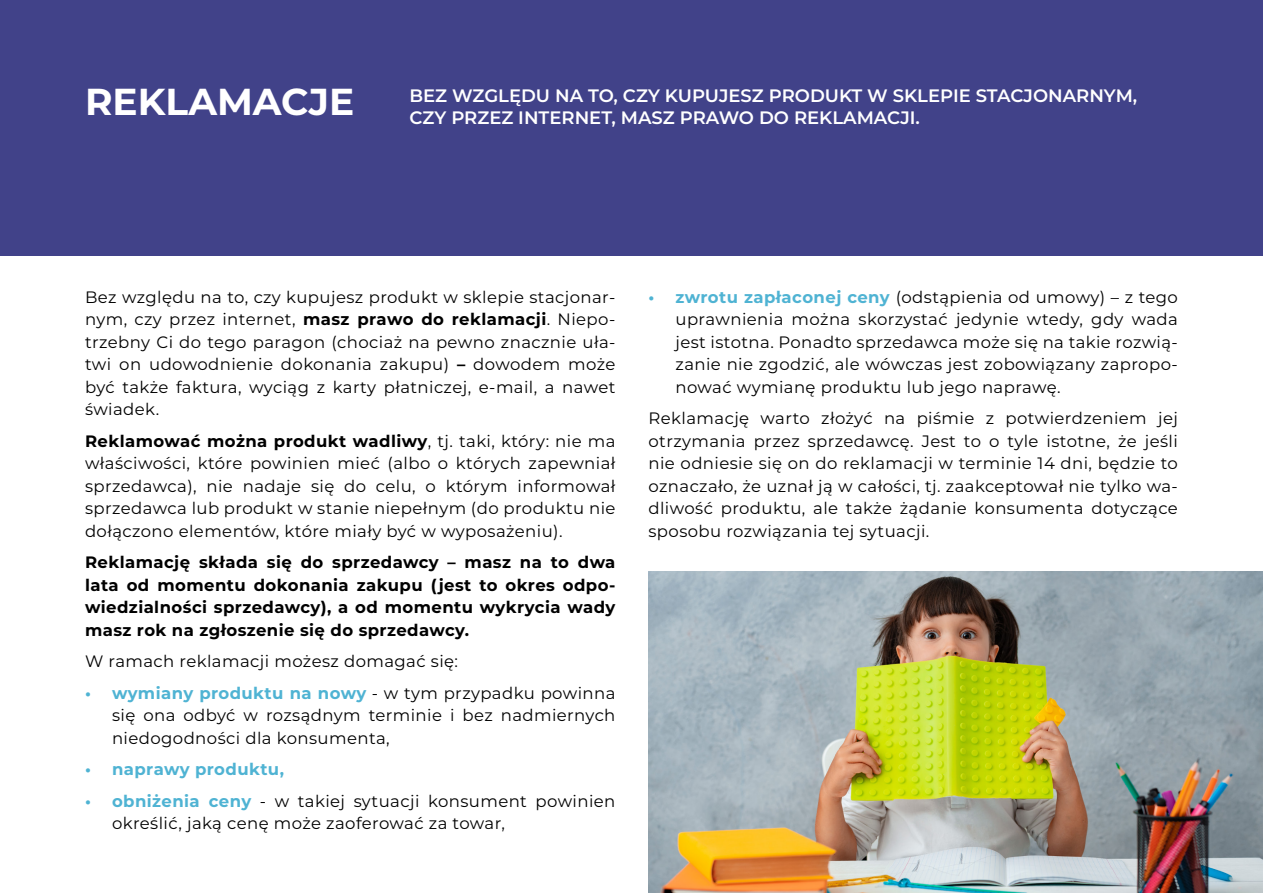
<style>
.page{position:relative;width:1263px;height:893px;background:#fff}
.page>*{position:absolute;margin:0;border:0;box-sizing:border-box;transform-origin:0 0}
.t1{font:700 37.5px "Montserrat";color:#fff}
.t2{font:600 18px/21.6px "Montserrat";color:#fff}
.t3{font:16.5px/22.5px "Montserrat";letter-spacing:.025em;color:#000;text-align:justify}
.t4{font:700 16.5px/22.5px "Montserrat";letter-spacing:.025em;color:#000;text-align:justify}
.t5{font:700 16.5px "Montserrat";letter-spacing:.025em;color:#4fb3d3}
.s1{font-weight:700}
.s2{font-weight:700;color:#4fb3d3}
</style>
<div class="page">
<div style="left:0;top:0;width:1263px;height:255px;background:#414289"></div>
<img style="left:648px;top:572px;width:615px;height:321px">
<p class="t1" style="left:85px;top:75px;width:271px">REKLAMACJE</p>
<p class="t2" style="left:409px;top:84px;width:729px">BEZ WZGLĘDU NA TO, CZY KUPUJESZ PRODUKT W SKLEPIE STACJONARNYM,<br>CZY PRZEZ INTERNET, MASZ PRAWO DO REKLAMACJI.</p>
<p class="t3" style="left:85px;top:285px;width:532px">Bez względu na to, czy kupujesz produkt w sklepie stacjonar&shy;nym, czy przez internet, <span class="s1">masz prawo do reklamacji</span>. Niepo&shy;trzebny Ci do tego paragon (chociaż na pewno znacznie uła&shy;twi on udowodnienie dokonania zakupu) <span class="s1">–</span> dowodem może być także faktura, wyciąg z karty płatniczej, e-mail, a nawet świadek.</p>
<p class="t3" style="left:85px;top:429px;width:532px"><span class="s1">Reklamować można produkt wadliwy</span>, tj. taki, który: nie ma właściwości, które powinien mieć (albo o których zapewniał sprzedawca), nie nadaje się do celu, o którym informował sprzedawca lub produkt w stanie niepełnym (do produktu nie dołączono elementów, które miały być w wyposażeniu).</p>
<p class="t4" style="left:85px;top:550px;width:532px">Reklamację składa się do sprzedawcy – masz na to dwa lata od momentu dokonania zakupu (jest to okres odpo&shy;wiedzialności sprzedawcy), a od momentu wykrycia wady masz rok na zgłoszenie się do sprzedawcy.</p>
<p class="t3" style="left:85px;top:649px;width:375px">W ramach reklamacji możesz domagać się:</p>
<p class="t3" style="left:112px;top:681px;width:505px;text-indent:-27px"><span class="s2">• wymiany produktu na nowy</span> - w tym przypadku powinna się ona odbyć w rozsądnym terminie i bez nadmiernych niedogodności dla konsumenta,</p>
<p class="t5" style="left:85px;top:757px;width:200px">• naprawy produktu,</p>
<p class="t3" style="left:112px;top:789px;width:505px;text-indent:-27px"><span class="s2">• obniżenia ceny</span> - w takiej sytuacji konsument powinien określić, jaką cenę może zaoferować za towar,</p>
<p class="t3" style="left:675px;top:285px;width:504px;text-indent:-27px"><span class="s2">• zwrotu zapłaconej ceny</span> (odstąpienia od umowy) – z tego uprawnienia można skorzystać jedynie wtedy, gdy wada jest istotna. Ponadto sprzedawca może się na takie rozwią&shy;zanie nie zgodzić, ale wówczas jest zobowiązany zapropo&shy;nować wymianę produktu lub jego naprawę.</p>
<p class="t3" style="left:648px;top:406px;width:531px">Reklamację warto złożyć na piśmie z potwierdzeniem jej otrzymania przez sprzedawcę. Jest to o tyle istotne, że jeśli nie odniesie się on do reklamacji w terminie 14 dni, będzie to oznaczało, że uznał ją w całości, tj. zaakceptował nie tylko wa&shy;dliwość produktu, ale także żądanie konsumenta dotyczące sposobu rozwiązania tej sytuacji.</p>
</div>
